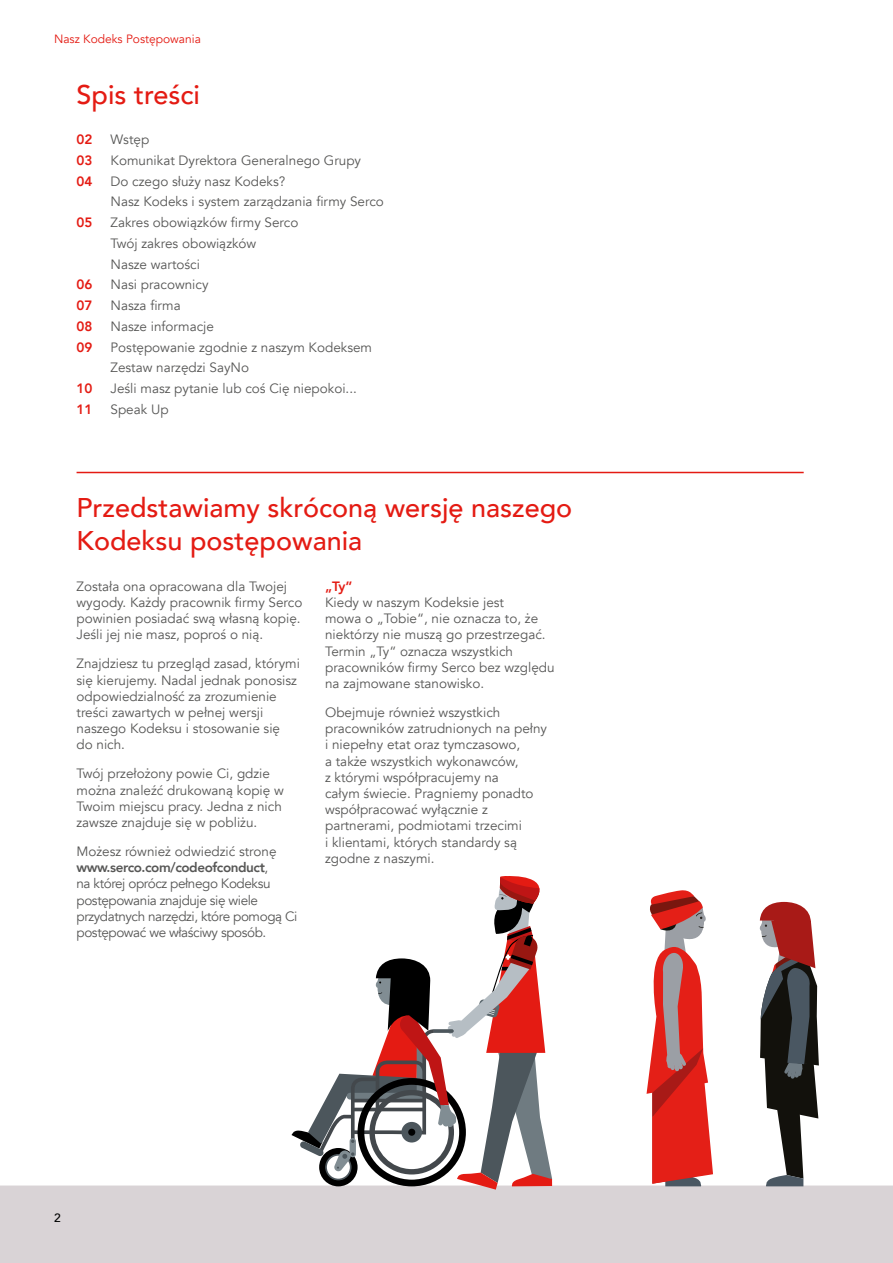
<style>
.page{position:relative;width:893px;height:1263px;background:#fff}
.page>*{position:absolute;margin:0;border:0;box-sizing:border-box;transform-origin:0 0}
.t1{font:500 27px/33px "Avenir";color:#e41b13}
.t2{font:13.5px/16.2px "Avenir";color:#575756}
.t3{font:13.5px/16.2px "Avenir";letter-spacing:-.03em;color:#575756}
.t4{font:800 13.5px "Avenir";color:#e41b13}
.t5{font:12px "Avenir";color:#e41b13}
.t6{font:500 12px "Avenir";color:#000}
.s1{font-weight:800}
</style>
<div class="page">
<div style="left:0;top:1185px;width:893px;height:78px;background:#d9d3d6"></div>
<hr style="left:77px;top:472px;width:727px;height:1px;background:#e41b13">
<svg style="left:759px;top:902px;width:60px;height:284px"></svg>
<svg style="left:646px;top:890px;width:67px;height:296px"></svg>
<svg style="left:292px;top:876px;width:264px;height:313px"></svg>
<p class="t5" style="left:54px;top:32px;width:148px">Nasz Kodeks Postępowania</p>
<h1 class="t1" style="left:77px;top:76px;width:125px">Spis treści</h1>
<p class="t4" style="left:77px;top:129px;width:17px">02</p>
<p class="t2" style="left:111px;top:132px;width:40px">Wstęp</p>
<p class="t4" style="left:77px;top:150px;width:17px">03</p>
<p class="t2" style="left:111px;top:152px;width:252px">Komunikat Dyrektora Generalnego Grupy</p>
<p class="t4" style="left:77px;top:170px;width:17px">04</p>
<p class="t2" style="left:111px;top:171px;width:275px;line-height:20.7px">Do czego służy nasz Kodeks?<br>Nasz Kodeks i system zarządzania firmy Serco</p>
<p class="t4" style="left:77px;top:212px;width:17px">05</p>
<p class="t2" style="left:111px;top:212px;width:189px;line-height:20.7px">Zakres obowiązków firmy Serco<br>Twój zakres obowiązków<br>Nasze wartości</p>
<p class="t4" style="left:77px;top:274px;width:17px">06</p>
<p class="t2" style="left:111px;top:277px;width:100px">Nasi pracownicy</p>
<p class="t4" style="left:77px;top:295px;width:17px">07</p>
<p class="t2" style="left:111px;top:298px;width:72px">Nasza firma</p>
<p class="t4" style="left:77px;top:316px;width:17px">08</p>
<p class="t2" style="left:111px;top:318px;width:105px">Nasze informacje</p>
<p class="t4" style="left:77px;top:336px;width:17px">09</p>
<p class="t2" style="left:111px;top:337px;width:263px;line-height:20.7px">Postępowanie zgodnie z naszym Kodeksem<br>Zestaw narzędzi SayNo</p>
<p class="t4" style="left:77px;top:378px;width:17px">10</p>
<p class="t2" style="left:111px;top:381px;width:248px">Jeśli masz pytanie lub coś Cię niepokoi...</p>
<p class="t4" style="left:77px;top:399px;width:17px">11</p>
<p class="t2" style="left:111px;top:401px;width:60px">Speak Up</p>
<h1 class="t1" style="left:77px;top:489px;width:497px">Przedstawiamy skróconą wersję naszego<br>Kodeksu postępowania</h1>
<p class="t2" style="left:77px;top:578px;width:227px">Została ona opracowana dla Twojej wygody. Każdy pracownik firmy Serco powinien posiadać swą własną kopię.<br>Jeśli jej nie masz, poproś o nią.</p>
<p class="t2" style="left:77px;top:656px;width:225px">Znajdziesz tu przegląd zasad, którymi się kierujemy. Nadal jednak ponosisz odpowiedzialność za zrozumienie treści zawartych w pełnej wersji naszego Kodeksu i stosowanie się<br>do nich.</p>
<p class="t2" style="left:77px;top:766px;width:209px">Twój przełożony powie Ci, gdzie można znaleźć drukowaną kopię w<br>Twoim miejscu pracy. Jedna z nich zawsze znajduje się w pobliżu.</p>
<p class="t3" style="left:77px;top:843px;width:222px">Możesz również odwiedzić stronę <span class="s1">www.serco.com/codeofconduct</span>,<br>na której oprócz pełnego Kodeksu postępowania znajduje się wiele przydatnych narzędzi, które pomogą Ci postępować we właściwy sposób.</p>
<p class="t4" style="left:325px;top:576px;width:29px">„Ty”</p>
<p class="t2" style="left:325px;top:595px;width:231px">Kiedy w naszym Kodeksie jest<br>mowa o „Tobie“, nie oznacza to, że niektórzy nie muszą go przestrzegać.<br>Termin „Ty“ oznacza wszystkich pracowników firmy Serco bez względu na zajmowane stanowisko.</p>
<p class="t2" style="left:325px;top:704px;width:224px">Obejmuje również wszystkich pracowników zatrudnionych na pełny i niepełny etat oraz tymczasowo,<br>a także wszystkich wykonawców,<br>z którymi współpracujemy na<br>całym świecie. Pragniemy ponadto współpracować wyłącznie z partnerami, podmiotami trzecimi<br>i klientami, których standardy są zgodne z naszymi.</p>
<p class="t6" style="left:54px;top:1207px;width:8px">2</p>
</div>
